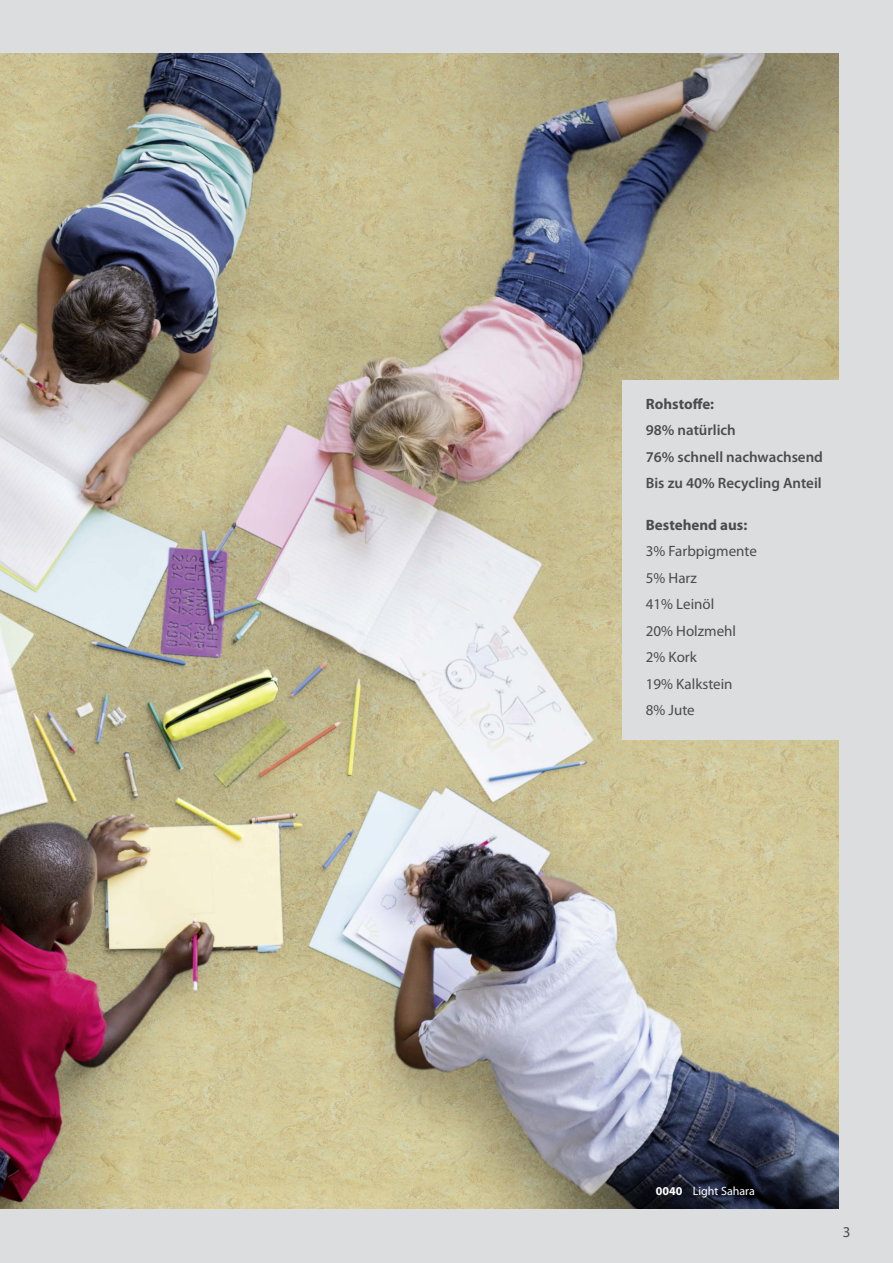
<style>
.page{position:relative;width:893px;height:1263px;background:#dcdddf}
.page>*{position:absolute;margin:0;border:0;box-sizing:border-box;transform-origin:0 0}
.t1{font:15px "Myriad Pro";color:#4b4c4d}
.t2{font:600 15px "Myriad Pro";color:#4b4c4d}
.t3{font:700 15px "Myriad Pro";color:#4b4c4d}
.t4{font:12px "Myriad Pro";color:#fff}
.s1{font-weight:700}
</style>
<div class="page">
<img style="left:0;top:53px;width:839px;height:1156px">
<div style="left:623px;top:381px;width:270px;height:359px;background:#dcdddf"></div>
<p class="t3" style="left:646px;top:394px;width:70px">Rohstoffe:</p>
<p class="t2" style="left:646px;top:421px;width:92px">98% natürlich</p>
<p class="t2" style="left:646px;top:447px;width:179px">76% schnell nachwachsend</p>
<p class="t2" style="left:646px;top:474px;width:177px">Bis zu 40% Recycling Anteil</p>
<p class="t3" style="left:646px;top:515px;width:103px">Bestehend aus:</p>
<p class="t1" style="left:646px;top:542px;width:113px">3% Farbpigmente</p>
<p class="t1" style="left:646px;top:568px;width:53px">5% Harz</p>
<p class="t1" style="left:646px;top:595px;width:70px">41% Leinöl</p>
<p class="t1" style="left:646px;top:621px;width:92px">20% Holzmehl</p>
<p class="t1" style="left:646px;top:648px;width:53px">2% Kork</p>
<p class="t1" style="left:646px;top:674px;width:88px">19% Kalkstein</p>
<p class="t1" style="left:646px;top:701px;width:50px">8% Jute</p>
<p class="t4" style="left:656px;top:1184px;width:100px"><span class="s1">0040</span> Light Sahara</p>
<p class="t1" style="left:843px;top:1223px;width:9px">3</p>
</div>
